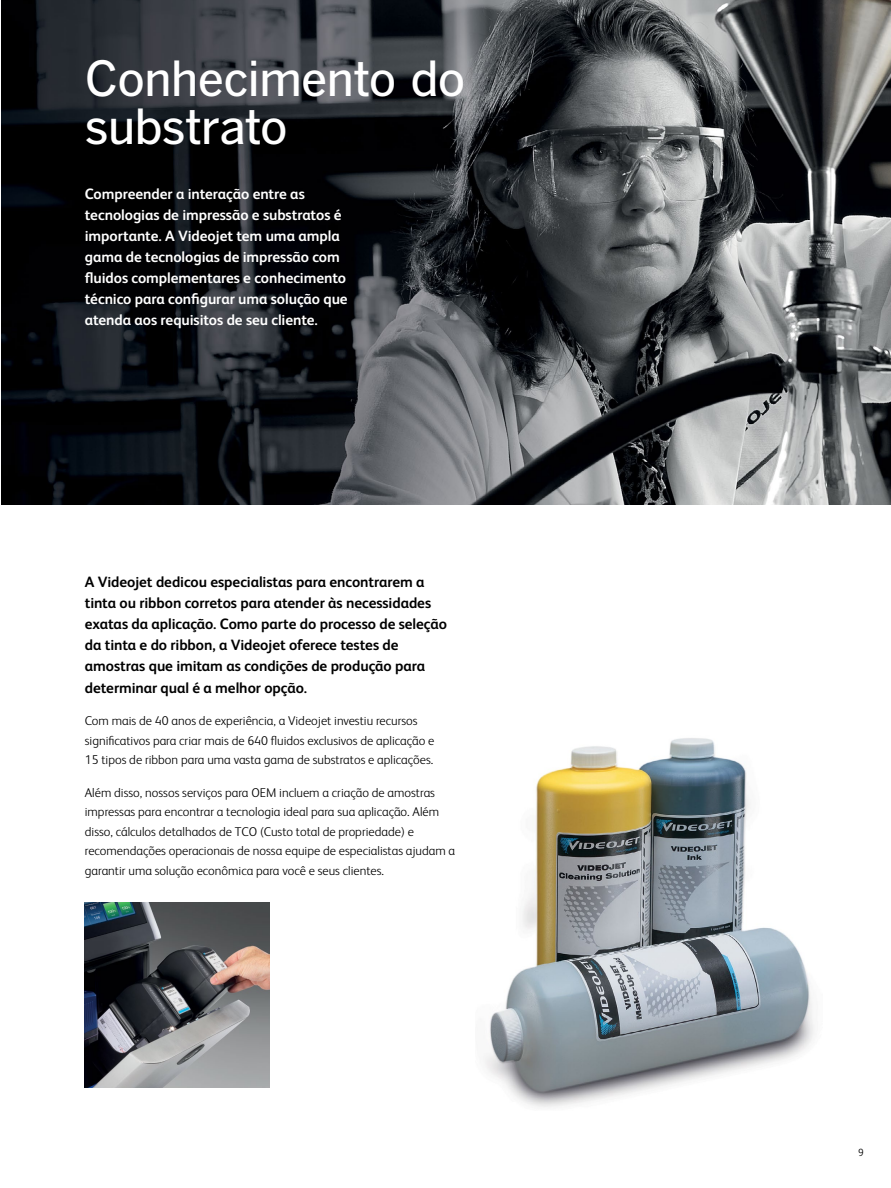
<style>
.page{position:relative;width:891px;height:1188px;background:#fff}
.page>*{position:absolute;margin:0;border:0;box-sizing:border-box;transform-origin:0 0}
.t1{font:500 48px/48px "Benton Gothic";letter-spacing:-.02em;color:#fff}
.t2{font:700 15px/21px "FS Albert Pro";letter-spacing:-.005em;color:#000}
.t3{font:700 15px/21px "FS Albert Pro";letter-spacing:-.005em;color:#fff}
.t4{font:300 12.75px/19.5px "FS Albert Pro";color:#000}
.t5{font:300 10.5px "FS Albert Pro";color:#000}
</style>
<div class="page">
<img style="left:2px;top:0;width:889px;height:505px">
<img style="left:85px;top:903px;width:185px;height:185px">
<img style="left:485px;top:738px;width:329px;height:369px">
<h1 class="t1" style="left:85px;top:55px;width:382px">Conhecimento do substrato</h1>
<p class="t3" style="left:85px;top:182px;width:264px">Compreender a interação entre as tecnologias de impressão e substratos é importante. A Videojet tem uma ampla gama de tecnologias de impressão com fluidos complementares e conhecimento técnico para configurar uma solução que atenda aos requisitos de seu cliente.</p>
<p class="t2" style="left:85px;top:570px;width:364px">A Videojet dedicou especialistas para encontrarem a tinta ou ribbon corretos para atender às necessidades exatas da aplicação. Como parte do processo de seleção da tinta e do ribbon, a Videojet oferece testes de amostras que imitam as condições de produção para</p>
<p class="t2" style="left:85px;top:677px;width:224px">determinar qual é a melhor opção.</p>
<p class="t4" style="left:85px;top:710px;width:351px">Com mais de 40 anos de experiência, a Videojet investiu recursos significativos para criar mais de 640 fluidos exclusivos de aplicação e<br>15 tipos de ribbon para uma vasta gama de substratos e aplicações.</p>
<p class="t4" style="left:85px;top:782px;width:372px">Além disso, nossos serviços para OEM incluem a criação de amostras impressas para encontrar a tecnologia ideal para sua aplicação. Além disso, cálculos detalhados de TCO (Custo total de propriedade) e recomendações operacionais de nossa equipe de especialistas ajudam a garantir uma solução econômica para você e seus clientes.</p>
<p class="t5" style="left:858px;top:1145px;width:7px">9</p>
</div>
